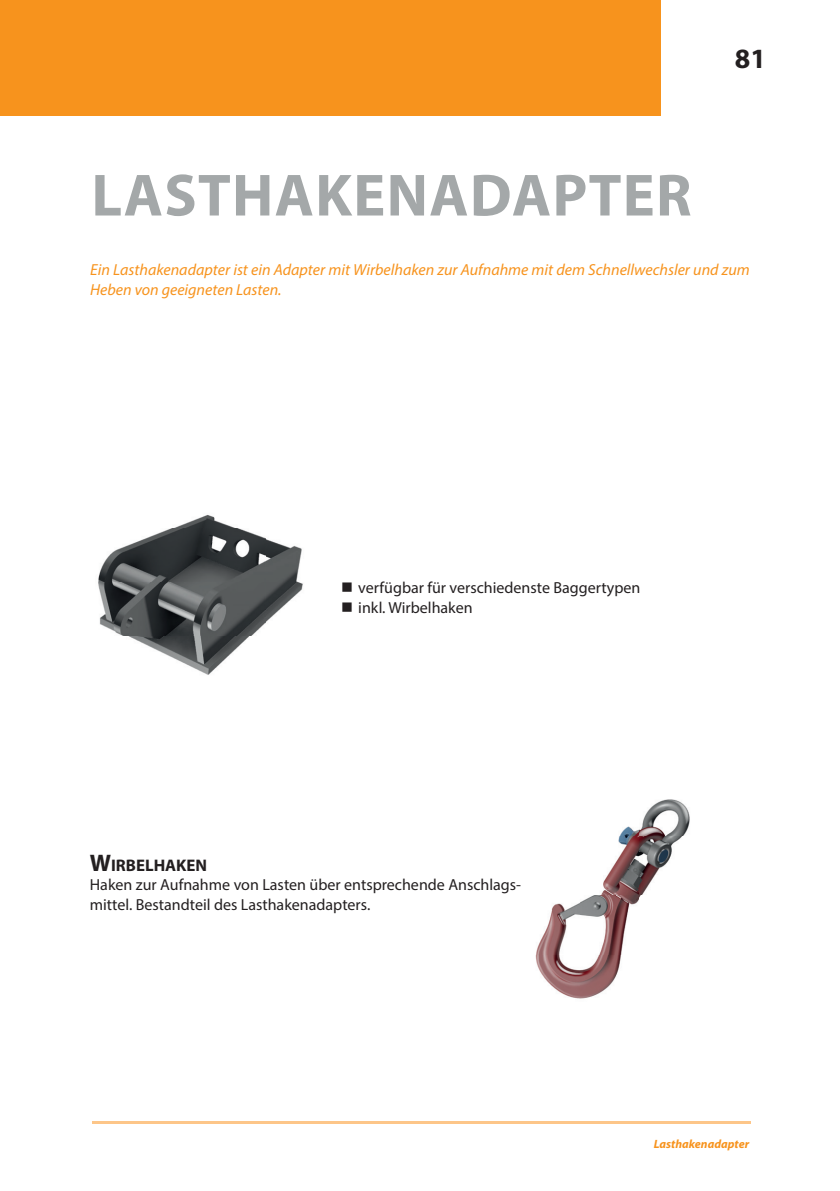
<style>
.page{position:relative;width:840px;height:1191px;background:#fff}
.page>*{position:absolute;margin:0;border:0;box-sizing:border-box;transform-origin:0 0}
.t1{font:700 60px "Myriad Pro";letter-spacing:.02em;color:#a4a8a9}
.t2{font:700 28px "Myriad Pro";color:#231f20}
.t3{font:700 16.8px "Myriad Pro";color:#231f20}
.t4{font:16px/19.8px "Myriad Pro";color:#231f20}
.t5{font:italic 16px/19.8px "Myriad Pro";color:#f7931d}
.t6{font:italic 700 12px "Myriad Pro";color:#f7931d}
.s1{font-size:24px}
</style>
<div class="page">
<img style="left:98px;top:514px;width:205px;height:161px">
<img style="left:535px;top:799px;width:155px;height:200px">
<div style="left:0;top:0;width:660px;height:115px;background:#f7931d"></div>
<hr style="left:92px;top:1122px;width:658px;height:2px;background:#fdc689">
<h1 class="t1" style="left:91px;top:156px;width:601px">LASTHAKENADAPTER</h1>
<h2 class="t2" style="left:734px;top:40px;width:33px">81</h2>
<p class="t5" style="left:90px;top:259px;width:660px">Ein Lasthakenadapter ist ein Adapter mit Wirbelhaken zur Aufnahme mit dem Schnellwechsler und zum<br>Heben von geeigneten Lasten.</p>
<p class="t4" style="left:341px;top:577px;width:300px">■ verfügbar für verschiedenste Baggertypen</p>
<p class="t4" style="left:341px;top:597px;width:133px">■ inkl. Wirbelhaken</p>
<p class="t3" style="left:90px;top:854px;width:119px"><span class="s1">W</span>IRBELHAKEN</p>
<p class="t4" style="left:90px;top:875px;width:432px">Haken zur Aufnahme von Lasten über entsprechende Anschlags&shy;mittel. Bestandteil des Lasthakenadapters.</p>
<p class="t6" style="left:653px;top:1136px;width:97px">Lasthakenadapter</p>
</div>
